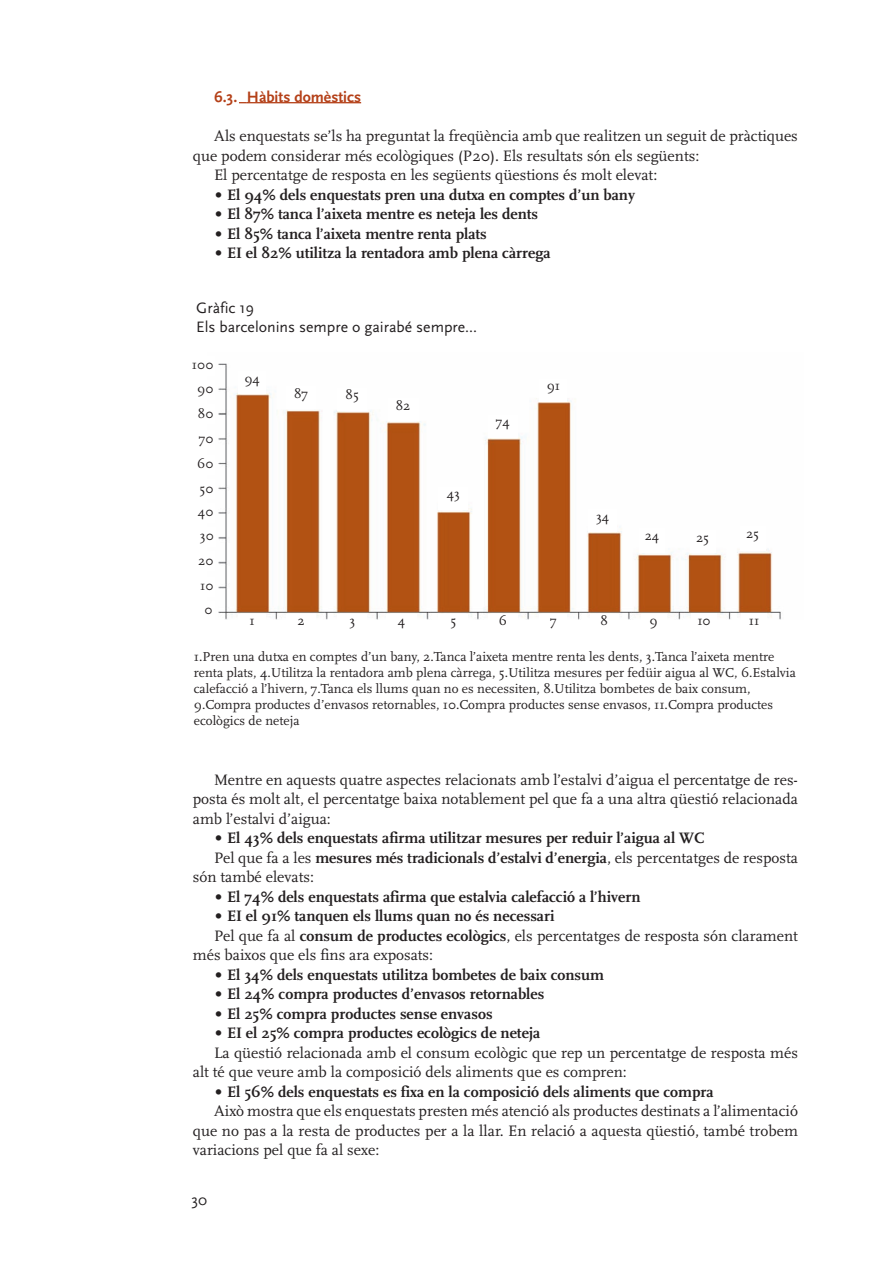
<style>
.page{position:relative;width:893px;height:1263px;background:#fff}
.page>*{position:absolute;margin:0;border:0;box-sizing:border-box;transform-origin:0 0}
.t1{font:15.75px/19.5px "Scala";color:#231f20;text-align:justify}
.t2{font:700 15.75px "Scala";color:#231f20}
.t3{font:15.75px/19.5px "Scala Sans";color:#231f20}
.t4{font:700 15.75px "Scala Sans";color:#b44018}
.t5{font:13.5px/16.2px "Scala";color:#231f20}
.s1{font-family:"European Pi Three";font-weight:400;font-size:13.5px}
.s2{font-weight:400}
.s3{font-weight:700}
</style>
<div class="page">
<hr style="left:247px;top:102px;width:114px;height:1px;background:#b44018">
<img style="left:218px;top:363px;width:563px;height:257px">
<div style="left:238px;top:613px;width:28px;height:23px;background:#fff"></div>
<div style="left:286px;top:613px;width:30px;height:23px;background:#fff"></div>
<div style="left:337px;top:613px;width:30px;height:23px;background:#fff"></div>
<div style="left:386px;top:613px;width:31px;height:23px;background:#fff"></div>
<div style="left:439px;top:613px;width:29px;height:23px;background:#fff"></div>
<div style="left:488px;top:613px;width:30px;height:23px;background:#fff"></div>
<div style="left:540px;top:613px;width:27px;height:23px;background:#fff"></div>
<div style="left:590px;top:613px;width:28px;height:23px;background:#fff"></div>
<div style="left:641px;top:613px;width:25px;height:23px;background:#fff"></div>
<div style="left:691px;top:613px;width:26px;height:25px;background:#fff"></div>
<div style="left:741px;top:613px;width:26px;height:25px;background:#fff"></div>
<div style="left:238px;top:371px;width:28px;height:23px;background:#fff"></div>
<div style="left:286px;top:386px;width:30px;height:23px;background:#fff"></div>
<div style="left:337px;top:388px;width:30px;height:23px;background:#fff"></div>
<div style="left:388px;top:398px;width:30px;height:23px;background:#fff"></div>
<div style="left:439px;top:487px;width:29px;height:23px;background:#fff"></div>
<div style="left:488px;top:415px;width:30px;height:23px;background:#fff"></div>
<div style="left:540px;top:379px;width:27px;height:23px;background:#fff"></div>
<div style="left:588px;top:509px;width:29px;height:23px;background:#fff"></div>
<div style="left:639px;top:528px;width:26px;height:25px;background:#fff"></div>
<div style="left:690px;top:530px;width:25px;height:23px;background:#fff"></div>
<div style="left:740px;top:526px;width:25px;height:25px;background:#fff"></div>
<p class="t4" style="left:214px;top:87px;width:149px">6.3. Hàbits domèstics</p>
<p class="t1" style="left:214px;top:126px;width:585px">Als enquestats se’ls ha preguntat la freqüència amb que realitzen un seguit de pràctiques</p>
<p class="t1" style="left:193px;top:145px;width:508px">que podem considerar més ecològiques (P20). Els resultats són els següents:</p>
<p class="t1" style="left:214px;top:165px;width:445px">El percentatge de resposta en les següents qüestions és molt elevat:</p>
<p class="t2" style="left:214px;top:185px;width:422px"><span class="s1">-</span> El 94% dels enquestats pren una dutxa en comptes d’un bany</p>
<p class="t2" style="left:214px;top:204px;width:326px"><span class="s1">-</span> El 87% tanca l’aixeta mentre es neteja les dents</p>
<p class="t2" style="left:214px;top:224px;width:274px"><span class="s1">-</span> El 85% tanca l’aixeta mentre renta plats</p>
<p class="t2" style="left:214px;top:243px;width:338px"><span class="s1">-</span> EI el 82% utilitza la rentadora amb plena càrrega</p>
<p class="t3" style="left:196px;top:298px;width:282px">Gràfic 19<br>Els barcelonins sempre o gairabé sempre...</p>
<p class="t5" style="left:192px;top:357px;width:23px">100</p>
<p class="t5" style="left:197px;top:380px;width:18px">90</p>
<p class="t5" style="left:198px;top:405px;width:17px">80</p>
<p class="t5" style="left:199px;top:430px;width:16px">70</p>
<p class="t5" style="left:197px;top:455px;width:18px">60</p>
<p class="t5" style="left:199px;top:480px;width:15px">50</p>
<p class="t5" style="left:198px;top:504px;width:17px">40</p>
<p class="t5" style="left:200px;top:528px;width:15px">30</p>
<p class="t5" style="left:198px;top:552px;width:17px">20</p>
<p class="t5" style="left:200px;top:577px;width:15px">10</p>
<p class="t5" style="left:204px;top:602px;width:10px">0</p>
<p class="t5" style="left:244px;top:370px;width:17px">94</p>
<p class="t5" style="left:294px;top:385px;width:16px">87</p>
<p class="t5" style="left:346px;top:386px;width:15px">85</p>
<p class="t5" style="left:396px;top:397px;width:16px">82</p>
<p class="t5" style="left:447px;top:485px;width:15px">43</p>
<p class="t5" style="left:496px;top:413px;width:16px">74</p>
<p class="t5" style="left:547px;top:377px;width:15px">91</p>
<p class="t5" style="left:596px;top:508px;width:15px">34</p>
<p class="t5" style="left:645px;top:527px;width:16px">24</p>
<p class="t5" style="left:696px;top:529px;width:14px">25</p>
<p class="t5" style="left:746px;top:525px;width:14px">25</p>
<p class="t5" style="left:250px;top:612px;width:7px">1</p>
<p class="t5" style="left:298px;top:612px;width:9px">2</p>
<p class="t5" style="left:349px;top:612px;width:7px">3</p>
<p class="t5" style="left:398px;top:612px;width:9px">4</p>
<p class="t5" style="left:450px;top:612px;width:7px">5</p>
<p class="t5" style="left:499px;top:612px;width:10px">6</p>
<p class="t5" style="left:550px;top:612px;width:8px">7</p>
<p class="t5" style="left:600px;top:612px;width:9px">8</p>
<p class="t5" style="left:649px;top:612px;width:10px">9</p>
<p class="t5" style="left:697px;top:612px;width:15px">10</p>
<p class="t5" style="left:749px;top:612px;width:12px">11</p>
<p class="t5" style="left:194px;top:648px;width:604px">1.Pren una dutxa en comptes d’un bany, 2.Tanca l’aixeta mentre renta les dents, 3.Tanca l’aixeta mentre renta plats, 4.Utilitza la rentadora amb plena càrrega, 5.Utilitza mesures per fedüir aigua al WC, 6.Estalvia calefacció a l’hivern, 7.Tanca els llums quan no es necessiten, 8.Utilitza bombetes de baix consum, 9.Compra productes d’envasos retornables, 10.Compra productes sense envasos, 11.Compra productes ecològics de neteja</p>
<p class="t1" style="left:193px;top:769px;width:607px;text-indent:21px">Mentre en aquests quatre aspectes relacionats amb l’estalvi d’aigua el percentatge de res&shy;posta és molt alt, el percentatge baixa notablement pel que fa a una altra qüestió relacionada amb l’estalvi d’aigua:</p>
<p class="t2" style="left:214px;top:828px;width:492px"><span class="s1">-</span> El 43% dels enquestats afirma utilitzar mesures per reduir l’aigua al WC</p>
<p class="t2" style="left:214px;top:848px;width:585px"><span class="s2">Pel que fa a les</span> mesures més tradicionals d’estalvi d’energia<span class="s2">, els percentatges de resposta</span></p>
<p class="t1" style="left:193px;top:867px;width:123px">són també elevats:</p>
<p class="t2" style="left:214px;top:887px;width:428px"><span class="s1">-</span> El 74% dels enquestats afirma que estalvia calefacció a l’hivern</p>
<p class="t2" style="left:214px;top:906px;width:342px"><span class="s1">-</span> EI el 91% tanquen els llums quan no és necessari</p>
<p class="t1" style="left:214px;top:925px;width:585px">Pel que fa al <span class="s3">consum de productes ecològics</span>, els percentatges de resposta són clarament</p>
<p class="t1" style="left:193px;top:945px;width:242px">més baixos que els fins ara exposats:</p>
<p class="t2" style="left:214px;top:965px;width:391px"><span class="s1">-</span> El 34% dels enquestats utilitza bombetes de baix consum</p>
<p class="t2" style="left:214px;top:984px;width:332px"><span class="s1">-</span> El 24% compra productes d’envasos retornables</p>
<p class="t2" style="left:214px;top:1004px;width:280px"><span class="s1">-</span> El 25% compra productes sense envasos</p>
<p class="t2" style="left:214px;top:1023px;width:328px"><span class="s1">-</span> EI el 25% compra productes ecològics de neteja</p>
<p class="t1" style="left:214px;top:1042px;width:585px">La qüestió relacionada amb el consum ecològic que rep un percentatge de resposta més</p>
<p class="t1" style="left:193px;top:1062px;width:436px">alt té que veure amb la composició dels aliments que es compren:</p>
<p class="t2" style="left:214px;top:1082px;width:501px"><span class="s1">-</span> El 56% dels enquestats es fixa en la composició dels aliments que compra</p>
<p class="t1" style="left:214px;top:1101px;width:585px">Això mostra que els enquestats presten més atenció als productes destinats a l’alimentació</p>
<p class="t1" style="left:193px;top:1120px;width:607px">que no pas a la resta de productes per a la llar. En relació a aquesta qüestió, també trobem</p>
<p class="t1" style="left:193px;top:1140px;width:188px">variacions pel que fa al sexe:</p>
<p class="t3" style="left:191px;top:1190px;width:17px">30</p>
</div>
